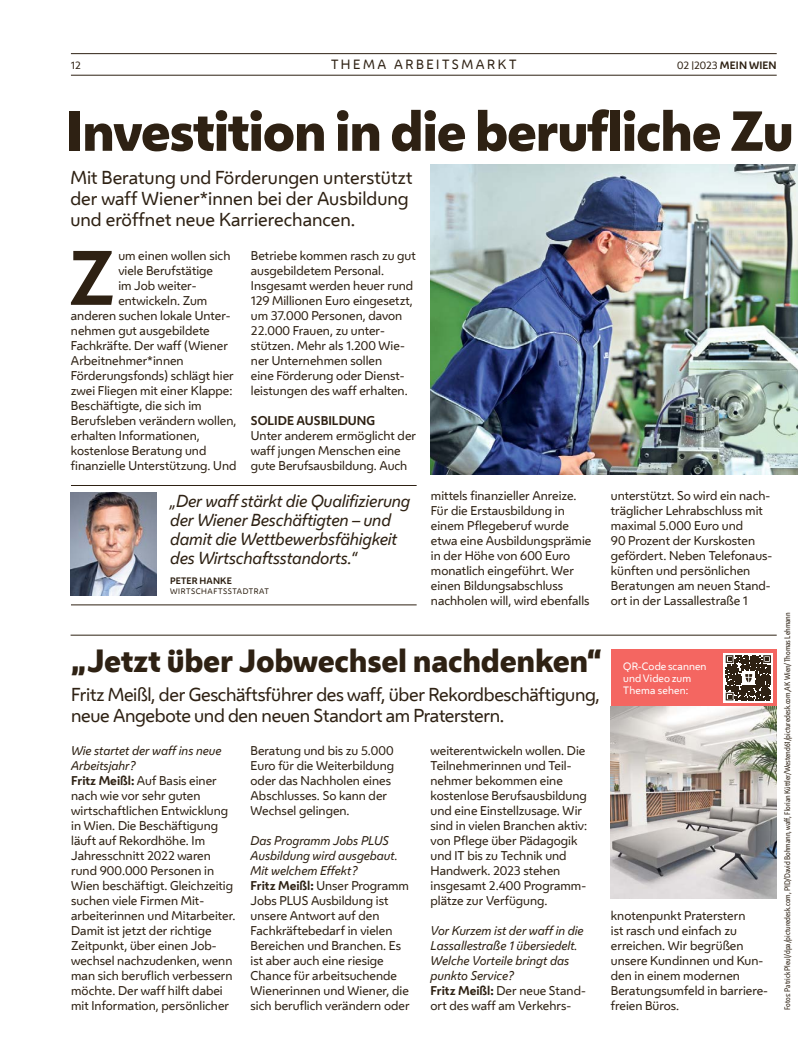
<style>
.page{position:relative;width:798px;height:1063px;background:#fff}
.page>*{position:absolute;margin:0;border:0;box-sizing:border-box;transform-origin:0 0}
.FT_FT_Initial4{font:700 71.88px "Wiener Melange";color:#2e2113}
.HL_Header_45pt{font:800 52.5px/62.5px "Wiener Melange";letter-spacing:-.025em;color:#2e2113}
.HL_Header_24pt{font:800 30px "Wiener Melange";letter-spacing:-.01em;color:#2e2113}
.HL_VS_14pt{font:17.5px/21px "Wiener Melange";letter-spacing:-.02em;color:#2e2113}
.HL_VS_14pt-2{font:17.5px/21px "Wiener Melange";color:#2e2113}
.Zitat_Zitat{font:italic 16.25px/18.8px "Wiener Melange";letter-spacing:-.01em;color:#2e2113}
.t1{font:12.5px "Wiener Melange";color:#2e2113}
.FT_FT{font:11.88px/15px "Wiener Melange";color:#2e2113}
.FT_FT_Initial4-2{font:11.88px/15px "Wiener Melange";color:#2e2113}
.FT_Interview_Frage{font:italic 11.88px/15px "Wiener Melange";color:#2e2113}
.FT_Zwischentitel{font:700 11.88px "Wiener Melange";color:#2e2113}
.FT_Bildunterschrift{font:10px/12px "Wiener Melange";letter-spacing:.005em;color:#fff}
.t2{font:700 10px "Wiener Melange";letter-spacing:.01em;color:#2e2113}
.t3{font:10px "Wiener Melange";color:#2e2113}
.Zitat_Person{font:700 8.75px "Wiener Melange";letter-spacing:.01em;color:#2e2113}
.t4{font:7.5px "Wiener Melange Cd";color:#2e2113}
.Zitat_Funktion{font:7.5px "Wiener Melange";letter-spacing:.065em;color:#2e2113}
.s1{color:#fff}
.s2{font-weight:400}
.s3{font-weight:400;font-size:7.5px}
.s4{font-weight:700}
</style>
<div class="page">
<hr style="left:71px;top:75px;width:705px;height:1px;background:#2e2113">
<hr style="left:71px;top:53px;width:705px;height:1px;background:#2e2113">
<img style="left:431px;top:165px;width:366px;height:310px">
<hr style="left:71px;top:635px;width:705px;height:1px;background:#2e2113">
<hr style="left:71px;top:485px;width:345px;height:1px;background:#2e2113">
<hr style="left:71px;top:605px;width:345px;height:1px;background:#2e2113">
<img style="left:71px;top:492px;width:85px;height:103px">
<img style="left:610px;top:706px;width:166px;height:192px">
<div style="left:610px;top:649px;width:166px;height:57px;background:#f46661"></div>
<div style="left:723px;top:653px;width:49px;height:50px;background:linear-gradient(to right,#fff,#fff)"></div>
<svg style="left:725px;top:655px;width:45px;height:45px;background:#5d5348"></svg>
<p class="t3" style="left:71px;top:58px;width:11px">12</p>
<p class="t1" style="left:331px;top:55px;width:22px">Thema</p>
<p class="t1" style="left:394px;top:55px;width:23px">Arbeitsmarkt</p>
<h1 class="HL_Header_45pt" style="left:66px;top:100px;width:729px">Investition in die berufliche Zu <span class="s1">kunft</span></h1>
<p class="t2" style="left:677px;top:57px;width:101px"><span class="s2">02</span> <span class="s3">|</span><span class="s2">2023</span> MEIN WIEN</p>
<p class="HL_VS_14pt-2" style="left:70px;top:166px;width:343px">Mit Beratung und Förderungen unterstützt der waff Wiener*innen bei der Ausbildung und eröffnet neue Karrierechancen.</p>
<p class="FT_FT_Initial4" style="left:68px;top:218px;width:48px">Z</p>
<p class="FT_FT_Initial4-2" style="left:118px;top:247px;width:114px">um einen wollen sich</p>
<p class="FT_FT_Initial4-2" style="left:251px;top:247px;width:166px">Betriebe kommen rasch zu gut ausgebildetem Personal.<br>Insgesamt werden heuer rund<br>129 Millionen Euro eingesetzt, um 37.000 Personen, davon<br>22.000 Frauen, zu unter&shy;stützen. Mehr als 1.200 Wie&shy;ner Unternehmen sollen<br>eine Förderung oder Dienst&shy;leistungen des waff erhalten.</p>
<p class="FT_Zwischentitel" style="left:251px;top:410px;width:126px">SOLIDE AUSBILDUNG</p>
<p class="FT_FT" style="left:251px;top:427px;width:167px">Unter anderem ermöglicht der waff jungen Menschen eine gute Berufsausbildung. Auch</p>
<p class="FT_FT_Initial4-2" style="left:118px;top:262px;width:96px">viele Berufstätige</p>
<p class="FT_FT_Initial4-2" style="left:118px;top:277px;width:80px">im Job weiter-</p>
<p class="FT_FT_Initial4-2" style="left:118px;top:292px;width:90px">entwickeln. Zum</p>
<p class="FT_FT_Initial4-2" style="left:71px;top:307px;width:161px">anderen suchen lokale Unter-</p>
<p class="FT_FT_Initial4-2" style="left:71px;top:322px;width:140px">nehmen gut ausgebildete</p>
<p class="FT_FT_Initial4-2" style="left:71px;top:337px;width:158px">Fachkräfte. Der waff (Wiener</p>
<p class="FT_FT_Initial4-2" style="left:71px;top:352px;width:114px">Arbeitnehmer*innen</p>
<p class="FT_FT_Initial4-2" style="left:71px;top:367px;width:164px">Förderungsfonds) schlägt hier</p>
<p class="FT_FT_Initial4-2" style="left:71px;top:382px;width:163px">zwei Fliegen mit einer Klappe:</p>
<p class="FT_FT_Initial4-2" style="left:71px;top:397px;width:132px">Beschäftigte, die sich im</p>
<p class="FT_FT_Initial4-2" style="left:71px;top:412px;width:167px">Berufsleben verändern wollen,</p>
<p class="FT_FT_Initial4-2" style="left:71px;top:427px;width:130px">erhalten Informationen,</p>
<p class="FT_FT_Initial4-2" style="left:71px;top:442px;width:137px">kostenlose Beratung und</p>
<p class="FT_FT_Initial4-2" style="left:71px;top:457px;width:167px">finanzielle Unterstützung. Und</p>
<p class="Zitat_Zitat" style="left:170px;top:492px;width:241px">„Der waff stärkt die Qualifizierung der Wiener Beschäftigten – und damit die Wettbewerbsfähigkeit des Wirtschaftsstandorts.“</p>
<p class="Zitat_Person" style="left:170px;top:573px;width:63px">PETER HANKE</p>
<p class="Zitat_Funktion" style="left:170px;top:585px;width:100px">WIRTSCHAFTSSTADTRAT</p>
<p class="FT_FT" style="left:431px;top:487px;width:147px">mittels finanzieller Anreize.</p>
<p class="FT_FT" style="left:431px;top:502px;width:162px">Für die Erstausbildung in einem Pflegeberuf wurde etwa eine Ausbildungsprämie in der Höhe von 600 Euro monatlich eingeführt. Wer einen Bildungsabschluss nachholen will, wird ebenfalls</p>
<p class="FT_FT" style="left:610px;top:487px;width:163px">unterstützt. So wird ein nach&shy;träglicher Lehrabschluss mit maximal 5.000 Euro und<br>90 Prozent der Kurskosten gefördert. Neben Telefonaus&shy;künften und persönlichen<br>Beratungen am neuen Stand&shy;ort in der Lassallestraße 1</p>
<h1 class="HL_Header_24pt" style="left:71px;top:640px;width:532px">„Jetzt über Jobwechsel nachdenken“</h1>
<p class="HL_VS_14pt" style="left:71px;top:683px;width:530px">Fritz Meißl, der Geschäftsführer des waff, über Rekordbeschäftigung, neue Angebote und den neuen Standort am Praterstern.</p>
<p class="FT_Interview_Frage" style="left:71px;top:743px;width:152px">Wie startet der waff ins neue<br>Arbeitsjahr?</p>
<p class="FT_FT" style="left:71px;top:772px;width:166px"><span class="s4">Fritz Meißl:</span> Auf Basis einer nach wie vor sehr guten wirtschaftlichen Entwicklung in Wien. Die Beschäftigung läuft auf Rekordhöhe. Im<br>Jahresschnitt 2022 waren rund 900.000 Personen in<br>Wien beschäftigt. Gleichzeitig suchen viele Firmen Mit&shy;arbeiterinnen und Mitarbeiter.<br>Damit ist jetzt der richtige<br>Zeitpunkt, über einen Job&shy;wechsel nachzudenken, wenn man sich beruflich verbessern möchte. Der waff hilft dabei mit Information, persönlicher</p>
<p class="FT_FT" style="left:250px;top:742px;width:145px">Beratung und bis zu 5.000<br>Euro für die Weiterbildung oder das Nachholen eines<br>Abschlusses. So kann der<br>Wechsel gelingen.</p>
<p class="FT_Interview_Frage" style="left:250px;top:833px;width:149px">Das Programm Jobs PLUS<br>Ausbildung wird ausgebaut.<br>Mit welchem Effekt?</p>
<p class="FT_FT" style="left:250px;top:877px;width:160px"><span class="s4">Fritz Meißl:</span> Unser Programm<br>Jobs PLUS Ausbildung ist unsere Antwort auf den<br>Fachkräftebedarf in vielen<br>Bereichen und Branchen. Es ist aber auch eine riesige<br>Chance für arbeitsuchende<br>Wienerinnen und Wiener, die sich beruflich verändern oder</p>
<p class="FT_FT" style="left:430px;top:742px;width:158px">weiterentwickeln wollen. Die<br>Teilnehmerinnen und Teil&shy;nehmer bekommen eine kostenlose Berufsausbildung und eine Einstellzusage. Wir sind in vielen Branchen aktiv: von Pflege über Pädagogik und IT bis zu Technik und<br>Handwerk. 2023 stehen insgesamt 2.400 Programm&shy;plätze zur Verfügung.</p>
<p class="FT_Interview_Frage" style="left:430px;top:923px;width:154px">Vor Kurzem ist der waff in die<br>Lassallestraße 1 übersiedelt.<br>Welche Vorteile bringt das punkto Service?</p>
<p class="FT_FT" style="left:430px;top:982px;width:157px"><span class="s4">Fritz Meißl:</span> Der neue Stand&shy;ort des waff am Verkehrs-</p>
<p class="FT_Bildunterschrift" style="left:623px;top:660px;width:85px">QR-Code scannen und Video zum<br>Thema sehen:</p>
<p class="FT_FT" style="left:610px;top:907px;width:136px">knotenpunkt Praterstern ist rasch und einfach zu</p>
<p class="FT_FT" style="left:610px;top:937px;width:158px">erreichen. Wir begrüßen unsere Kundinnen und Kun&shy;den in einem modernen<br>Beratungsumfeld in barriere&shy;freien Büros.</p>
<p class="t4" style="left:782px;top:1010px;width:399px;rotate:-90deg">Fotos: Patrick Pleul/dpa/picturedesk.com, PID/David Bohmann, waff, Florian Küttler/Westend61/picturedesk.com,AK Wien/Thomas Lehmann</p>
</div>
